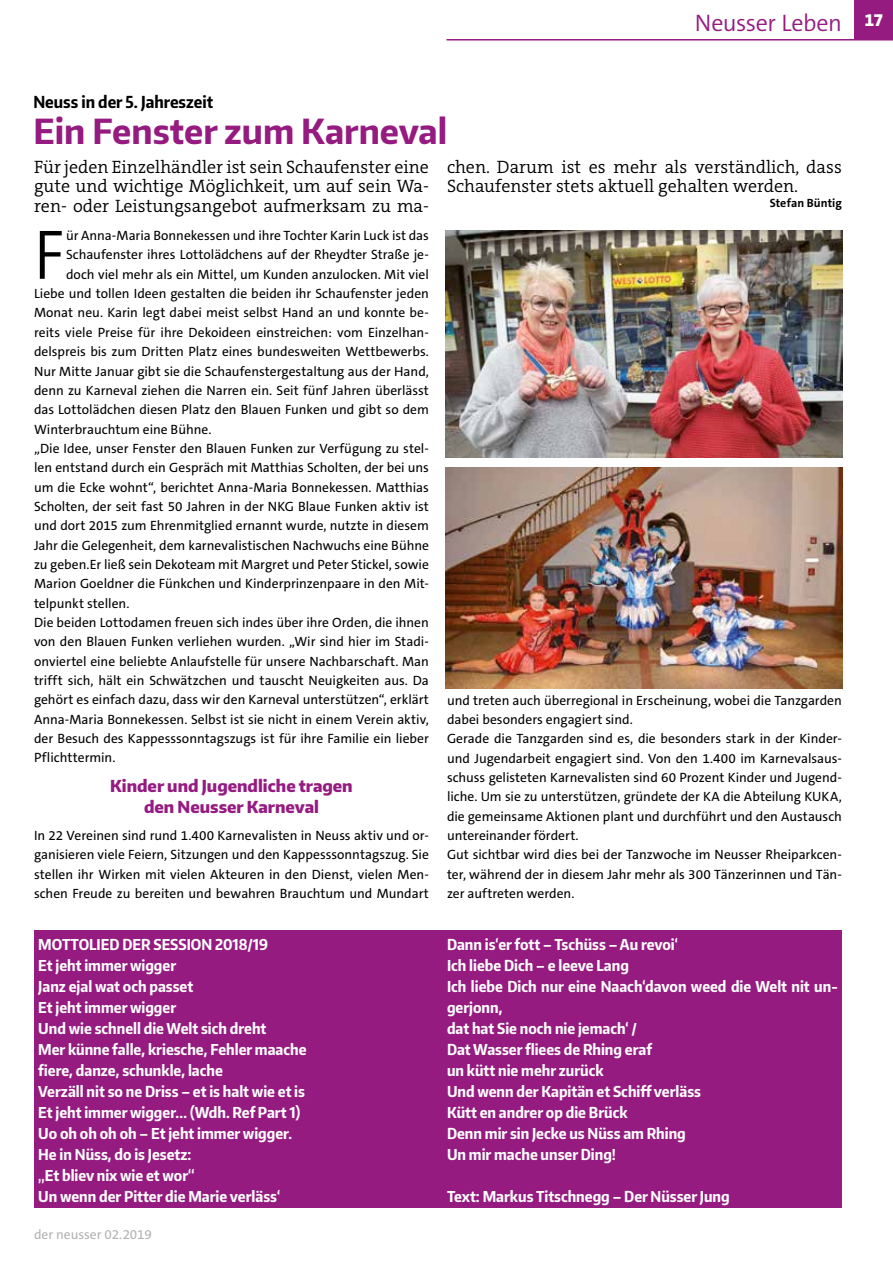
<style>
.page{position:relative;width:893px;height:1263px;background:#fff}
.page>*{position:absolute;margin:0;border:0;box-sizing:border-box;transform-origin:0 0}
.t1{font:300 70.8px "The Sans C5";color:#000;scale:.9 1}
.t2{font:700 34.5px "Encode Sans Narrow";color:#951b81}
.t3{font:300 24px "The Sans C5";letter-spacing:-.02em;color:#951b81}
.t4{font:300 18px/19.5px "The Serif C5";color:#000;text-align:justify}
.t5{font:800 18px "The Sans C5";color:#fff}
.t6{font:800 16.5px/21px "Encode Sans Narrow";color:#951b81;text-align:center}
.t7{font:700 16.5px "Encode Sans Condensed";color:#000}
.t8{font:700 15px/21px "Encode Sans Condensed";color:#fff}
.t9{font:13.5px/19.4px "The Sans C5";color:#000;text-align:justify}
.t10{font:13.5px "The Sans C5";letter-spacing:-.005em;color:#b3b2b2}
.t11{font:700 12px "The Sans C5";letter-spacing:.005em;color:#000}
</style>
<div class="page">
<hr style="left:446px;top:39px;width:447px;height:2px;background:#951b81">
<div style="left:855px;top:0;width:38px;height:40px;background:#951b81"></div>
<img style="left:446px;top:230px;width:396px;height:227px">
<img style="left:446px;top:468px;width:396px;height:221px">
<div style="left:34px;top:931px;width:808px;height:277px;background:#951b81"></div>
<h3 class="t3" style="left:695px;top:8px;width:149px">Neusser Leben</h3>
<h3 class="t5" style="left:864px;top:8px;width:20px">17</h3>
<p class="t7" style="left:33px;top:91px;width:181px">Neuss in der 5. Jahreszeit</p>
<h2 class="t2" style="left:33px;top:108px;width:415px">Ein Fenster zum Karneval</h2>
<h3 class="t4" style="left:34px;top:157px;width:396px">Für jeden Einzelhändler ist sein Schaufenster eine gute und wichtige Möglichkeit, um auf sein Wa&shy;ren- oder Leistungsangebot aufmerksam zu ma-</h3>
<h3 class="t4" style="left:447px;top:157px;width:396px">chen. Darum ist es mehr als verständlich, dass<br>Schaufenster stets aktuell gehalten werden.</h3>
<p class="t11" style="left:770px;top:195px;width:74px">Stefan Büntig</p>
<h1 class="t1" style="left:34px;top:209px;width:35px">F</h1>
<p class="t9" style="left:66px;top:226px;width:364px">ür Anna-Maria Bonnekessen und ihre Tochter Karin Luck ist das</p>
<p class="t9" style="left:66px;top:245px;width:364px">Schaufenster ihres Lottolädchens auf der Rheydter Straße je-</p>
<p class="t9" style="left:66px;top:265px;width:364px">doch viel mehr als ein Mittel, um Kunden anzulocken. Mit viel</p>
<p class="t9" style="left:34px;top:284px;width:396px">Liebe und tollen Ideen gestalten die beiden ihr Schaufenster jeden</p>
<p class="t9" style="left:34px;top:303px;width:396px">Monat neu. Karin legt dabei meist selbst Hand an und konnte be-</p>
<p class="t9" style="left:34px;top:323px;width:396px">reits viele Preise für ihre Dekoideen einstreichen: vom Einzelhan-</p>
<p class="t9" style="left:34px;top:342px;width:396px">delspreis bis zum Dritten Platz eines bundesweiten Wettbewerbs.</p>
<p class="t9" style="left:34px;top:361px;width:396px">Nur Mitte Januar gibt sie die Schaufenstergestaltung aus der Hand,</p>
<p class="t9" style="left:34px;top:381px;width:396px">denn zu Karneval ziehen die Narren ein. Seit fünf Jahren überlässt</p>
<p class="t9" style="left:34px;top:400px;width:396px">das Lottolädchen diesen Platz den Blauen Funken und gibt so dem</p>
<p class="t9" style="left:34px;top:419px;width:179px">Winterbrauchtum eine Bühne.</p>
<p class="t9" style="left:34px;top:439px;width:396px">„Die Idee, unser Fenster den Blauen Funken zur Verfügung zu stel-</p>
<p class="t9" style="left:34px;top:458px;width:396px">len entstand durch ein Gespräch mit Matthias Scholten, der bei uns</p>
<p class="t9" style="left:34px;top:477px;width:396px">um die Ecke wohnt“, berichtet Anna-Maria Bonnekessen. Matthias</p>
<p class="t9" style="left:34px;top:497px;width:396px">Scholten, der seit fast 50 Jahren in der NKG Blaue Funken aktiv ist</p>
<p class="t9" style="left:34px;top:516px;width:396px">und dort 2015 zum Ehrenmitglied ernannt wurde, nutzte in diesem</p>
<p class="t9" style="left:34px;top:535px;width:396px">Jahr die Gelegenheit, dem karnevalistischen Nachwuchs eine Bühne</p>
<p class="t9" style="left:34px;top:555px;width:396px">zu geben.Er ließ sein Dekoteam mit Margret und Peter Stickel, sowie</p>
<p class="t9" style="left:34px;top:574px;width:396px">Marion Goeldner die Fünkchen und Kinderprinzenpaare in den Mit-</p>
<p class="t9" style="left:34px;top:593px;width:97px">telpunkt stellen.</p>
<p class="t9" style="left:34px;top:613px;width:396px">Die beiden Lottodamen freuen sich indes über ihre Orden, die ihnen</p>
<p class="t9" style="left:34px;top:632px;width:396px">von den Blauen Funken verliehen wurden. „Wir sind hier im Stadi-</p>
<p class="t9" style="left:34px;top:652px;width:396px">onviertel eine beliebte Anlaufstelle für unsere Nachbarschaft. Man</p>
<p class="t9" style="left:34px;top:671px;width:396px">trifft sich, hält ein Schwätzchen und tauscht Neuigkeiten aus. Da</p>
<p class="t9" style="left:34px;top:690px;width:396px">gehört es einfach dazu, dass wir den Karneval unterstützen“, erklärt</p>
<p class="t9" style="left:34px;top:710px;width:396px">Anna-Maria Bonnekessen. Selbst ist sie nicht in einem Verein aktiv,</p>
<p class="t9" style="left:34px;top:729px;width:396px">der Besuch des Kappesssonntagszugs ist für ihre Familie ein lieber</p>
<p class="t9" style="left:34px;top:748px;width:83px">Pflichttermin.</p>
<p class="t6" style="left:110px;top:775px;width:244px">Kinder und Jugendliche tragen den Neusser Karneval</p>
<p class="t9" style="left:34px;top:826px;width:396px">In 22 Vereinen sind rund 1.400 Karnevalisten in Neuss aktiv und or&shy;ganisieren viele Feiern, Sitzungen und den Kappesssonntagszug. Sie stellen ihr Wirken mit vielen Akteuren in den Dienst, vielen Men&shy;schen Freude zu bereiten und bewahren Brauchtum und Mundart</p>
<p class="t9" style="left:447px;top:690px;width:396px;text-align:left">und treten auch überregional in Erscheinung, wobei die Tanzgarden dabei besonders engagiert sind.<br>Gerade die Tanzgarden sind es, die besonders stark in der Kinder&shy;und Jugendarbeit engagiert sind. Von den 1.400 im Karnevalsaus&shy;schuss gelisteten Karnevalisten sind 60 Prozent Kinder und Jugend&shy;liche. Um sie zu unterstützen, gründete der KA die Abteilung KUKA, die gemeinsame Aktionen plant und durchführt und den Austausch untereinander fördert.<br>Gut sichtbar wird dies bei der Tanzwoche im Neusser Rheiparkcen&shy;ter, während der in diesem Jahr mehr als 300 Tänzerinnen und Tän&shy;zer auftreten werden.</p>
<p class="t8" style="left:38px;top:934px;width:270px">MOTTOLIED DER SESSION 2018/19<br>Et jeht immer wigger<br>Janz ejal wat och passet<br>Et jeht immer wigger<br>Und wie schnell die Welt sich dreht<br>Mer künne falle, kriesche, Fehler maache fiere, danze, schunkle, lache<br>Verzäll nit so ne Driss – et is halt wie et is<br>Et jeht immer wigger… (Wdh. Ref Part 1)<br>Uo oh oh oh oh – Et jeht immer wigger.<br>He in Nüss, do is Jesetz:<br>„Et bliev nix wie et wor“<br>Un wenn der Pitter die Marie verläss‘</p>
<p class="t8" style="left:447px;top:934px;width:392px">Dann is‘er fott – Tschüss – Au revoi‘<br>Ich liebe Dich – e leeve Lang<br>Ich liebe Dich nur eine Naach‘davon weed die Welt nit un&shy;gerjonn,<br>dat hat Sie noch nie jemach‘ /<br>Dat Wasser fliees de Rhing eraf<br>un kütt nie mehr zurück<br>Und wenn der Kapitän et Schiff verläss<br>Kütt en andrer op die Brück<br>Denn mir sin Jecke us Nüss am Rhing<br>Un mir mache unser Ding!</p>
<p class="t8" style="left:447px;top:1186px;width:284px">Text: Markus Titschnegg – Der Nüsser Jung</p>
<p class="t10" style="left:34px;top:1226px;width:119px">der neusser 02.2019</p>
</div>
